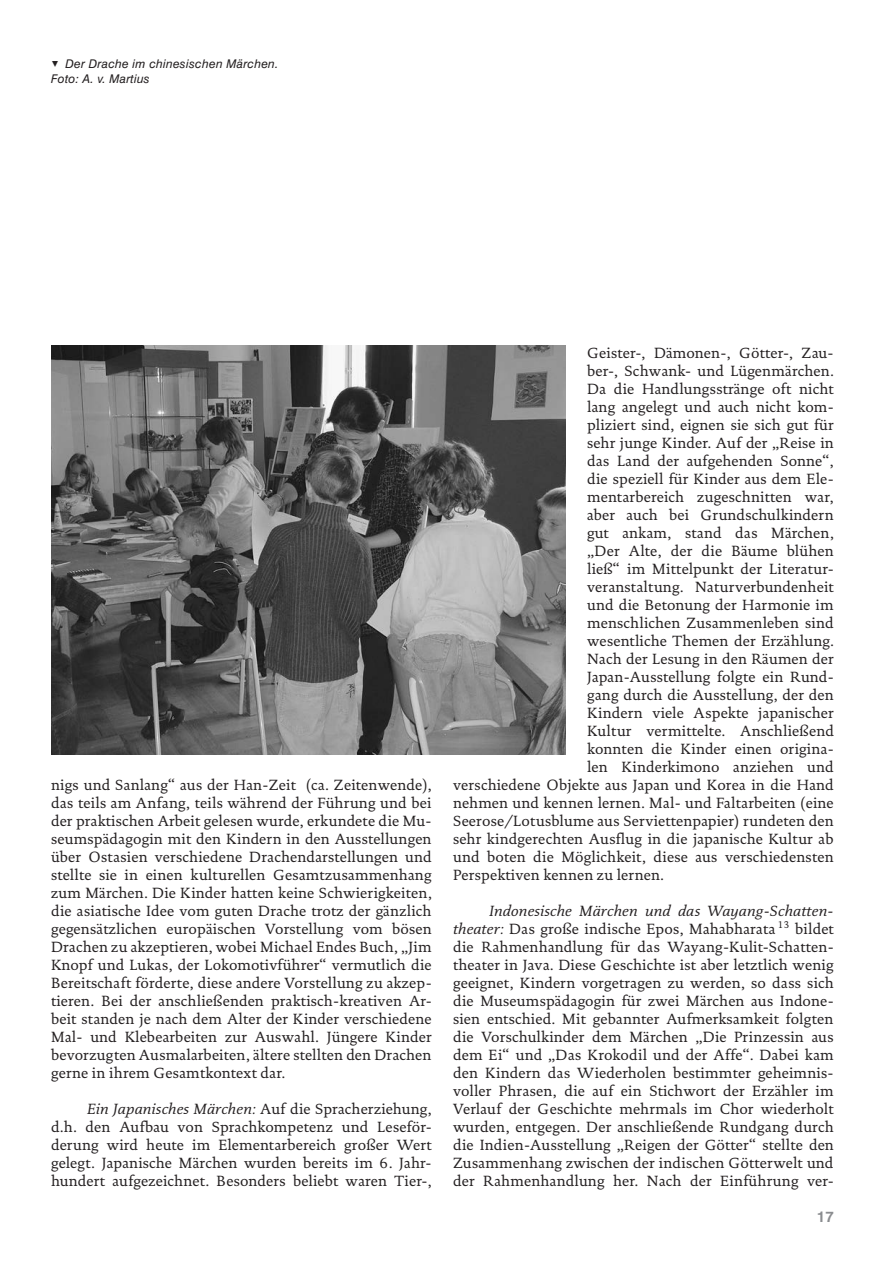
<style>
.page{position:relative;width:893px;height:1263px;background:#fff}
.page>*{position:absolute;margin:0;border:0;box-sizing:border-box;transform-origin:0 0}
.t1{font:15px/18px "DTL Documenta ST";letter-spacing:.01em;color:#231f20;text-align:justify}
.t2{font:700 15px "Swiss 721 BT";color:#8a8c8f}
.t3{font:italic 12px/15px "Swiss 721 BT";letter-spacing:.02em;color:#231f20}
.s1{font-style:italic}
</style>
<div class="page">
<img style="left:51px;top:346px;width:515px;height:408px">
<p class="t3" style="left:51px;top:56px;width:229px;text-indent:14px">Der Drache im chinesischen Märchen.<br>Foto: A. v. Martius</p>
<p class="t1" style="left:51px;top:778px;width:382px">nigs und Sanlang“ aus der Han-Zeit (ca. Zeitenwende), das teils am Anfang, teils während der Führung und bei der praktischen Arbeit gelesen wurde, erkundete die Mu&shy;seumspädagogin mit den Kindern in den Ausstellungen über Ostasien verschiedene Drachendarstellungen und stellte sie in einen kulturellen Gesamtzusammenhang zum Märchen. Die Kinder hatten keine Schwierigkeiten, die asiatische Idee vom guten Drache trotz der gänzlich gegensätzlichen europäischen Vorstellung vom bösen Drachen zu akzeptieren, wobei Michael Endes Buch, „Jim Knopf und Lukas, der Lokomotivführer“ vermutlich die Bereitschaft förderte, diese andere Vorstellung zu akzep&shy;tieren. Bei der anschließenden praktisch-kreativen Ar&shy;beit standen je nach dem Alter der Kinder verschiedene Mal- und Klebearbeiten zur Auswahl. Jüngere Kinder bevorzugten Ausmalarbeiten, ältere stellten den Drachen gerne in ihrem Gesamtkontext dar.</p>
<p class="t1" style="left:51px;top:1102px;width:382px;text-indent:36px"><span class="s1">Ein Japanisches Märchen:</span> Auf die Spracherziehung, d.h. den Aufbau von Sprachkompetenz und Leseför&shy;derung wird heute im Elementarbereich großer Wert gelegt. Japanische Märchen wurden bereits im 6. Jahr&shy;hundert aufgezeichnet. Besonders beliebt waren Tier-,</p>
<p class="t1" style="left:587px;top:346px;width:248px">Geister-, Dämonen-, Götter-, Zau-</p>
<p class="t1" style="left:587px;top:364px;width:248px">ber-, Schwank- und Lügenmärchen.</p>
<p class="t1" style="left:587px;top:382px;width:248px">Da die Handlungsstränge oft nicht</p>
<p class="t1" style="left:587px;top:400px;width:248px">lang angelegt und auch nicht kom-</p>
<p class="t1" style="left:587px;top:418px;width:248px">pliziert sind, eignen sie sich gut für</p>
<p class="t1" style="left:587px;top:436px;width:248px">sehr junge Kinder. Auf der „Reise in</p>
<p class="t1" style="left:587px;top:454px;width:248px">das Land der aufgehenden Sonne“,</p>
<p class="t1" style="left:587px;top:472px;width:248px">die speziell für Kinder aus dem Ele-</p>
<p class="t1" style="left:587px;top:490px;width:248px">mentarbereich zugeschnitten war,</p>
<p class="t1" style="left:587px;top:508px;width:248px">aber auch bei Grundschulkindern</p>
<p class="t1" style="left:587px;top:526px;width:248px">gut ankam, stand das Märchen,</p>
<p class="t1" style="left:587px;top:544px;width:248px">„Der Alte, der die Bäume blühen</p>
<p class="t1" style="left:587px;top:562px;width:248px">ließ“ im Mittelpunkt der Literatur-</p>
<p class="t1" style="left:587px;top:580px;width:248px">veranstaltung. Naturverbundenheit</p>
<p class="t1" style="left:587px;top:598px;width:248px">und die Betonung der Harmonie im</p>
<p class="t1" style="left:587px;top:616px;width:248px">menschlichen Zusammenleben sind</p>
<p class="t1" style="left:587px;top:634px;width:248px">wesentliche Themen der Erzählung.</p>
<p class="t1" style="left:587px;top:652px;width:248px">Nach der Lesung in den Räumen der</p>
<p class="t1" style="left:587px;top:670px;width:248px">Japan-Ausstellung folgte ein Rund-</p>
<p class="t1" style="left:587px;top:688px;width:248px">gang durch die Ausstellung, der den</p>
<p class="t1" style="left:587px;top:706px;width:248px">Kindern viele Aspekte japanischer</p>
<p class="t1" style="left:587px;top:724px;width:248px">Kultur vermittelte. Anschließend</p>
<p class="t1" style="left:587px;top:742px;width:248px">konnten die Kinder einen origina-</p>
<p class="t1" style="left:587px;top:760px;width:248px">len Kinderkimono anziehen und</p>
<p class="t1" style="left:453px;top:778px;width:382px">verschiedene Objekte aus Japan und Korea in die Hand</p>
<p class="t1" style="left:453px;top:796px;width:382px">nehmen und kennen lernen. Mal- und Faltarbeiten (eine</p>
<p class="t1" style="left:453px;top:814px;width:382px">Seerose/Lotusblume aus Serviettenpapier) rundeten den</p>
<p class="t1" style="left:453px;top:832px;width:382px">sehr kindgerechten Ausflug in die japanische Kultur ab</p>
<p class="t1" style="left:453px;top:850px;width:382px">und boten die Möglichkeit, diese aus verschiedensten</p>
<p class="t1" style="left:453px;top:868px;width:212px">Perspektiven kennen zu lernen.</p>
<p class="t1" style="left:453px;top:904px;width:382px;text-indent:36px"><span class="s1">Indonesische Märchen und das Wayang-Schatten&shy;theater:</span> Das große indische Epos, Mahabharata <sup>13</sup> bildet die Rahmenhandlung für das Wayang-Kulit-Schatten&shy;theater in Java. Diese Geschichte ist aber letztlich wenig geeignet, Kindern vorgetragen zu werden, so dass sich die Museumspädagogin für zwei Märchen aus Indone&shy;sien entschied. Mit gebannter Aufmerksamkeit folgten die Vorschulkinder dem Märchen „Die Prinzessin aus dem Ei“ und „Das Krokodil und der Affe“. Dabei kam den Kindern das Wiederholen bestimmter geheimnis&shy;voller Phrasen, die auf ein Stichwort der Erzähler im Verlauf der Geschichte mehrmals im Chor wiederholt wurden, entgegen. Der anschließende Rundgang durch die Indien-Ausstellung „Reigen der Götter“ stellte den Zusammenhang zwischen der indischen Götterwelt und der Rahmenhandlung her. Nach der Einführung ver-</p>
<p class="t2" style="left:816px;top:1208px;width:19px">17</p>
</div>
